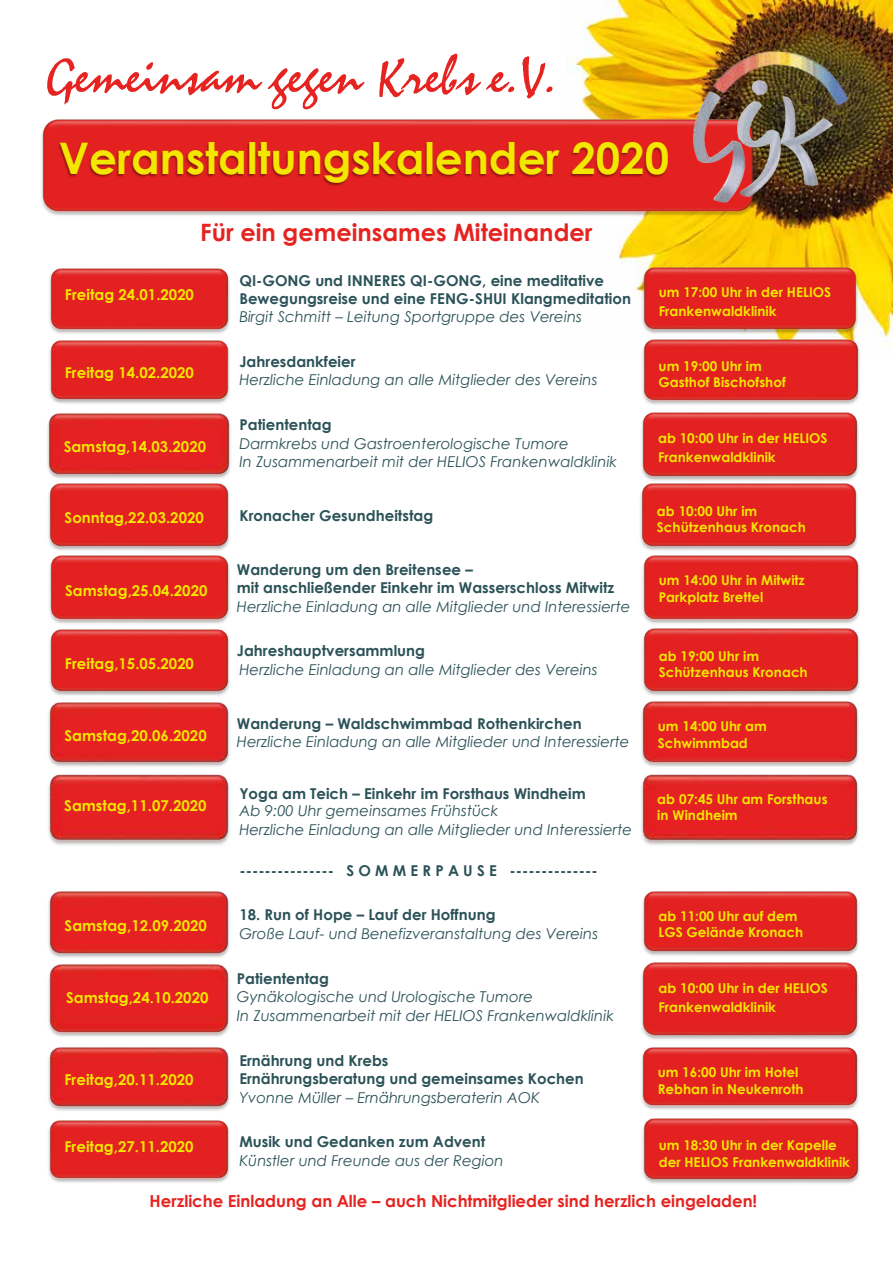
<style>
.page{position:relative;width:893px;height:1263px;background:#fff}
.page>*{position:absolute;margin:0;border:0;box-sizing:border-box;transform-origin:0 0}
.t1{font:54px "Staccato 222 BT";color:#e52421}
.t2{font:700 43.5px "Century Gothic";color:#f3e600}
.t3{font:700 24px "Century Gothic";color:#e52421}
.t4{font:700 16.5px "Century Gothic";color:#e52421}
.t5{font:italic 15px/18.5px "Century Gothic";color:#2b5258}
.t6{font:700 15px/18.8px "Century Gothic";color:#2b5258}
.t7{font:700 15px "Century Gothic";color:#f3e600}
.t8{font:700 13.5px/16.5px "Century Gothic";color:#f3e600}
</style>
<div class="page">
<img style="left:569px;top:0;width:324px;height:346px">
<img style="left:41px;top:118px;width:716px;height:101px">
<img style="left:48px;top:130px;width:646px;height:72px">
<img style="left:49px;top:268px;width:181px;height:66px">
<img style="left:49px;top:340px;width:181px;height:64px">
<img style="left:47px;top:413px;width:184px;height:211px">
<img style="left:49px;top:629px;width:181px;height:67px">
<img style="left:640px;top:338px;width:222px;height:67px">
<img style="left:640px;top:412px;width:220px;height:355px">
<img style="left:48px;top:702px;width:182px;height:65px">
<img style="left:641px;top:774px;width:218px;height:72px">
<img style="left:48px;top:774px;width:182px;height:71px">
<img style="left:48px;top:891px;width:182px;height:146px">
<img style="left:641px;top:891px;width:218px;height:149px">
<img style="left:48px;top:1047px;width:182px;height:64px">
<img style="left:641px;top:1047px;width:218px;height:63px">
<img style="left:48px;top:1120px;width:182px;height:63px">
<img style="left:642px;top:1118px;width:218px;height:66px">
<img style="left:694px;top:52px;width:155px;height:150px">
<img style="left:640px;top:266px;width:221px;height:70px">
<h1 class="t1" style="left:46px;top:45px;width:514px">Gemeinsam gegen Krebs e.V.</h1>
<h2 class="t2" style="left:59px;top:125px;width:612px">Veranstaltungskalender 2020</h2>
<h3 class="t3" style="left:200px;top:214px;width:394px">Für ein gemeinsames Miteinander</h3>
<p class="t6" style="left:239px;top:270px;width:393px">QI-GONG und INNERES QI-GONG, eine meditative<br>Bewegungsreise und eine FENG-SHUI Klangmeditation</p>
<p class="t5" style="left:239px;top:307px;width:344px">Birgit Schmitt – Leitung Sportgruppe des Vereins</p>
<p class="t6" style="left:239px;top:352px;width:118px">Jahresdankfeier</p>
<p class="t5" style="left:239px;top:371px;width:360px">Herzliche Einladung an alle Mitglieder des Vereins</p>
<p class="t6" style="left:239px;top:415px;width:94px">Patiententag</p>
<p class="t5" style="left:239px;top:434px;width:379px">Darmkrebs und Gastroenterologische Tumore<br>In Zusammenarbeit mit der HELIOS Frankenwaldklinik</p>
<p class="t8" style="left:659px;top:282px;width:174px;line-height:19px">um 17:00 Uhr in der HELIOS<br>Frankenwaldklinik</p>
<p class="t7" style="left:65px;top:283px;width:131px">Freitag 24.01.2020</p>
<p class="t8" style="left:659px;top:357px;width:129px">um 19:00 Uhr im<br>Gasthof Bischofshof</p>
<p class="t7" style="left:65px;top:361px;width:131px">Freitag 14.02.2020</p>
<p class="t7" style="left:64px;top:435px;width:144px">Samstag,14.03.2020</p>
<p class="t8" style="left:658px;top:427px;width:171px;line-height:19px">ab 10:00 Uhr in der HELIOS<br>Frankenwaldklinik</p>
<p class="t7" style="left:65px;top:506px;width:141px">Sonntag,22.03.2020</p>
<p class="t8" style="left:657px;top:502px;width:150px">ab 10:00 Uhr im<br>Schützenhaus Kronach</p>
<p class="t6" style="left:239px;top:505px;width:195px">Kronacher Gesundheitstag</p>
<p class="t6" style="left:237px;top:560px;width:379px;line-height:17.7px">Wanderung um den Breitensee –<br>mit anschließender Einkehr im Wasserschloss Mitwitz</p>
<p class="t5" style="left:237px;top:597px;width:395px">Herzliche Einladung an alle Mitglieder und Interessierte</p>
<p class="t6" style="left:237px;top:641px;width:190px">Jahreshauptversammlung</p>
<p class="t5" style="left:239px;top:660px;width:360px">Herzliche Einladung an alle Mitglieder des Vereins</p>
<p class="t6" style="left:237px;top:713px;width:346px">Wanderung – Waldschwimmbad Rothenkirchen</p>
<p class="t5" style="left:237px;top:732px;width:394px">Herzliche Einladung an alle Mitglieder und Interessierte</p>
<p class="t6" style="left:239px;top:783px;width:348px">Yoga am Teich – Einkehr im Forsthaus Windheim</p>
<p class="t5" style="left:239px;top:801px;width:394px">Ab 9:00 Uhr gemeinsames Frühstück<br>Herzliche Einladung an alle Mitglieder und Interessierte</p>
<p class="t6" style="left:239px;top:861px;width:360px">--------------- S O M M E R P A U S E --------------</p>
<p class="t6" style="left:239px;top:905px;width:258px">18. Run of Hope – Lauf der Hoffnung</p>
<p class="t5" style="left:239px;top:924px;width:360px">Große Lauf- und Benefizveranstaltung des Vereins</p>
<p class="t6" style="left:237px;top:968px;width:94px">Patiententag</p>
<p class="t5" style="left:237px;top:987px;width:378px">Gynäkologische und Urologische Tumore<br>In Zusammenarbeit mit der HELIOS Frankenwaldklinik</p>
<p class="t6" style="left:239px;top:1050px;width:346px">Ernährung und Krebs<br>Ernährungsberatung und gemeinsames Kochen</p>
<p class="t5" style="left:239px;top:1088px;width:302px">Yvonne Müller – Ernährungsberaterin AOK</p>
<p class="t6" style="left:239px;top:1132px;width:247px">Musik und Gedanken zum Advent</p>
<p class="t5" style="left:239px;top:1151px;width:266px">Künstler und Freunde aus der Region</p>
<p class="t4" style="left:150px;top:1188px;width:609px">Herzliche Einladung an Alle – auch Nichtmitglieder sind herzlich eingeladen!</p>
<p class="t8" style="left:659px;top:572px;width:148px">um 14:00 Uhr in Mitwitz<br>Parkplatz Brettel</p>
<p class="t7" style="left:65px;top:579px;width:144px">Samstag,25.04.2020</p>
<p class="t8" style="left:659px;top:647px;width:150px">ab 19:00 Uhr im<br>Schützenhaus Kronach</p>
<p class="t7" style="left:65px;top:652px;width:131px">Freitag,15.05.2020</p>
<p class="t7" style="left:64px;top:724px;width:144px">Samstag,20.06.2020</p>
<p class="t8" style="left:658px;top:717px;width:111px">um 14:00 Uhr am<br>Schwimmbad</p>
<p class="t8" style="left:657px;top:790px;width:172px">ab 07:45 Uhr am Forsthaus in Windheim</p>
<p class="t7" style="left:64px;top:794px;width:144px">Samstag,11.07.2020</p>
<p class="t7" style="left:65px;top:914px;width:144px">Samstag,12.09.2020</p>
<p class="t8" style="left:658px;top:907px;width:146px">ab 11:00 Uhr auf dem<br>LGS Gelände Kronach</p>
<p class="t7" style="left:66px;top:986px;width:144px">Samstag,24.10.2020</p>
<p class="t8" style="left:658px;top:977px;width:171px;line-height:19.2px">ab 10:00 Uhr in der HELIOS<br>Frankenwaldklinik</p>
<p class="t7" style="left:64px;top:1068px;width:131px">Freitag,20.11.2020</p>
<p class="t8" style="left:658px;top:1063px;width:147px">um 16:00 Uhr im Hotel<br>Rebhan in Neukenroth</p>
<p class="t7" style="left:64px;top:1135px;width:131px">Freitag,27.11.2020</p>
<p class="t8" style="left:659px;top:1136px;width:193px">um 18:30 Uhr in der Kapelle der HELIOS Frankenwaldklinik</p>
</div>
